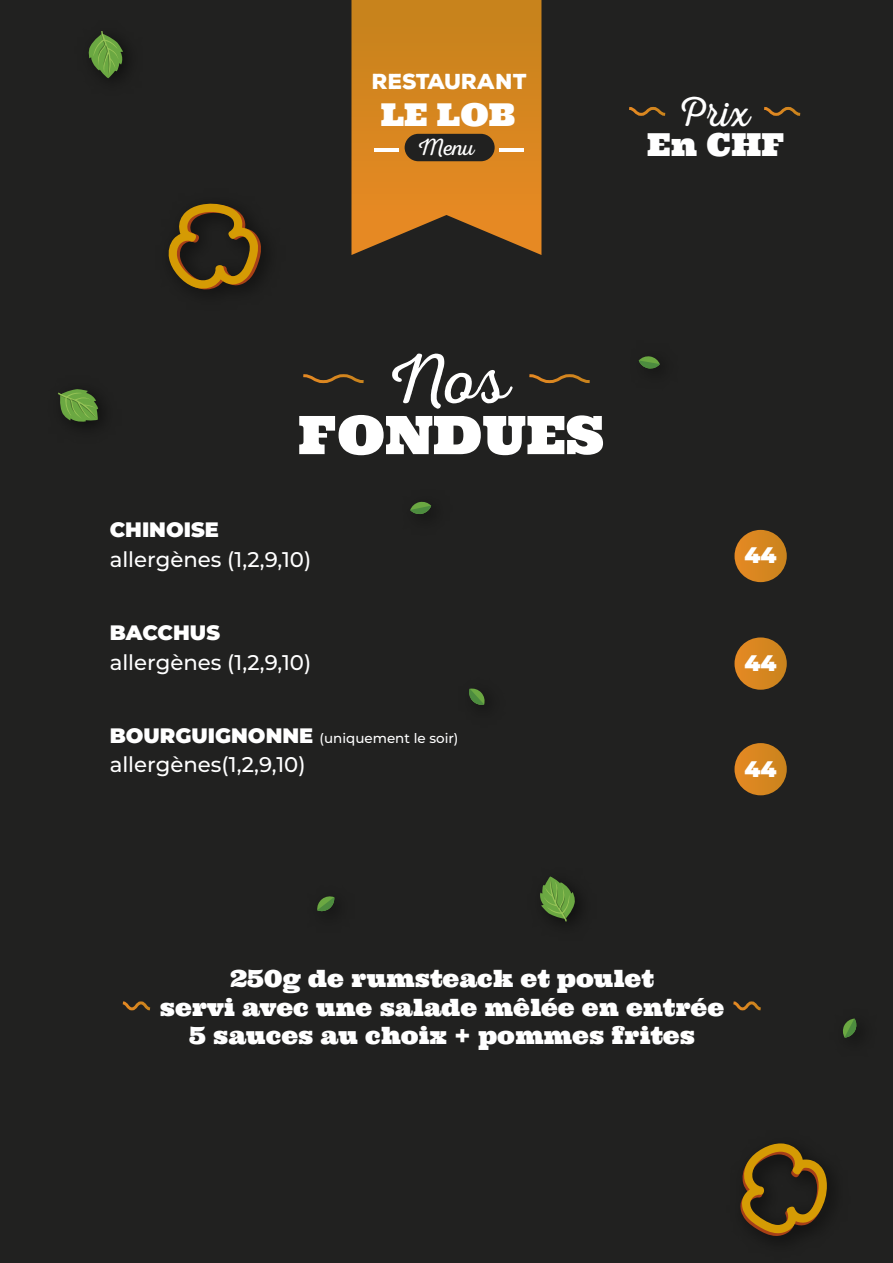
<style>
.page{position:relative;width:893px;height:1263px;background:#212120}
.page>*{position:absolute;margin:0;border:0;box-sizing:border-box;transform-origin:0 0}
.t1{font:70.5px "Nexa Rust Script L 0";color:#fff}
.t2{font:53.1px "Ultra";color:#fff}
.t3{font:42px "Nexa Rust Script L 0";color:#fff}
.t4{font:31.65px "Ultra";color:#fff}
.t5{font:31.5px "Ultra";color:#fff}
.t6{font:23.85px/28.7px "Ultra";color:#fff;text-align:center}
.t7{font:23.55px "Nexa Rust Script L 0";color:#fff}
.t8{font:900 22.5px "Montserrat";color:#fff}
.t9{font:500 21.3px "Montserrat";color:#fff}
.t10{font:900 21px "Nexa Rust Sans";letter-spacing:-.01em;color:#fff}
.t11{font:900 20.85px "Montserrat";color:#fff}
.t12{font:500 13.5px "Montserrat";color:#fff}
.s1{font-weight:900;font-size:20.85px}
</style>
<div class="page">
<div style="left:351px;top:0;width:190px;height:12px;background:#c8831c"></div>
<img style="left:76px;top:12px;width:771px;height:1226px">
<svg style="left:540px;top:876px;width:36px;height:46px"></svg>
<svg style="left:58px;top:389px;width:40px;height:33px"></svg>
<svg style="left:88px;top:31px;width:35px;height:47px"></svg>
<svg style="left:740px;top:1143px;width:87px;height:93px"></svg>
<svg style="left:168px;top:203px;width:94px;height:87px"></svg>
<svg style="left:842px;top:1018px;width:15px;height:19px"></svg>
<svg style="left:410px;top:501px;width:21px;height:14px"></svg>
<svg style="left:317px;top:896px;width:18px;height:16px"></svg>
<svg style="left:468px;top:688px;width:17px;height:17px"></svg>
<svg style="left:639px;top:356px;width:21px;height:13px"></svg>
<svg style="left:120px;top:1000px;width:33px;height:12px"></svg>
<svg style="left:730px;top:1000px;width:34px;height:12px"></svg>
<p class="t10" style="left:372px;top:68px;width:157px">RESTAURANT</p>
<h3 class="t5" style="left:381px;top:95px;width:136px">LE LOB</h3>
<p class="t7" style="left:419px;top:135px;width:58px">Menu</p>
<h3 class="t4" style="left:647px;top:124px;width:139px">En CHF</h3>
<h3 class="t3" style="left:680px;top:89px;width:72px">Prix</h3>
<h1 class="t1" style="left:390px;top:341px;width:120px">Nos</h1>
<h2 class="t2" style="left:298px;top:400px;width:308px">FONDUES</h2>
<p class="t11" style="left:110px;top:514px;width:111px">CHINOISE</p>
<p class="t9" style="left:110px;top:544px;width:203px">allergènes (1,2,9,10)</p>
<p class="t8" style="left:745px;top:538px;width:34px">44</p>
<p class="t11" style="left:110px;top:617px;width:112px">BACCHUS</p>
<p class="t9" style="left:110px;top:647px;width:203px">allergènes (1,2,9,10)</p>
<p class="t8" style="left:745px;top:646px;width:34px">44</p>
<p class="t12" style="left:110px;top:729px;width:350px"><span class="s1">BOURGUIGNONNE</span> (uniquement le soir)</p>
<p class="t9" style="left:110px;top:750px;width:197px">allergènes(1,2,9,10)</p>
<p class="t8" style="left:745px;top:752px;width:34px">44</p>
<p class="t6" style="left:160px;top:964px;width:566px">250g de rumsteack et poulet<br>servi avec une salade mêlée en entrée<br>5 sauces au choix + pommes frites</p>
</div>
